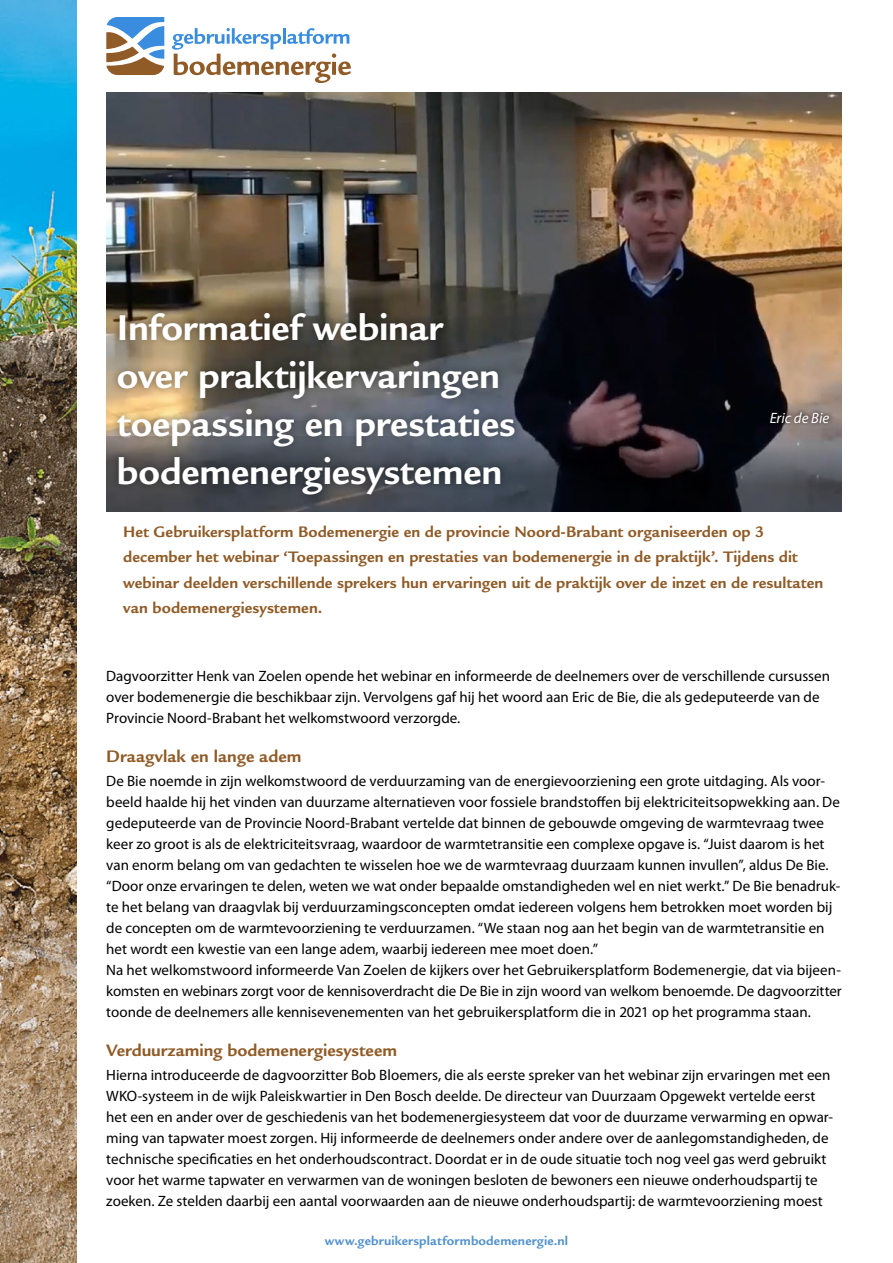
<style>
.page{position:relative;width:893px;height:1263px;background:#fff}
.page>*{position:absolute;margin:0;border:0;box-sizing:border-box;transform-origin:0 0}
.t1{font:700 39px/48px "Legacy Sans Std";letter-spacing:-.005em;color:#fff}
.t2{font:700 18px "Legacy Sans Std";color:#905b27}
.t3{font:700 16.5px/25.5px "Legacy Sans Std";letter-spacing:.005em;color:#905b27}
.t4{font:15px/21px "Myriad Pro";color:#000}
.t5{font:italic 15px "Myriad Pro";color:#fff}
.t6{font:700 13.5px "Legacy Sans Std";letter-spacing:.01em;color:#5392cd}
</style>
<div class="page">
<img style="left:0;top:0;width:77px;height:1263px">
<svg style="left:106px;top:17px;width:59px;height:58px"></svg>
<svg style="left:172px;top:28px;width:179px;height:55px"></svg>
<img style="left:106px;top:92px;width:736px;height:344px">
<svg style="left:106px;top:436px;width:736px;height:75px;background:#303036"></svg>
<div style="left:110px;top:305px;width:412px;height:197px;background:#000;opacity:.43"></div>
<div style="left:766px;top:408px;width:67px;height:19px;background:#000;opacity:.75"></div>
<h1 class="t1" style="left:117px;top:303px;width:400px">Informatief webinar over praktijkervaringen toepassing en prestaties bodemenergiesystemen</h1>
<p class="t5" style="left:770px;top:410px;width:61px">Eric de Bie</p>
<p class="t3" style="left:123px;top:519px;width:701px">Het Gebruikersplatform Bodemenergie en de provincie Noord-Brabant organiseerden op 3 december het webinar ‘Toepassingen en prestaties van bodemenergie in de praktijk’. Tijdens dit webinar deelden verschillende sprekers hun ervaringen uit de praktijk over de inzet en de resultaten van bodemenergiesystemen.</p>
<p class="t4" style="left:106px;top:666px;width:725px">Dagvoorzitter Henk van Zoelen opende het webinar en informeerde de deelnemers over de verschillende cursussen over bodemenergie die beschikbaar zijn. Vervolgens gaf hij het woord aan Eric de Bie, die als gedeputeerde van de<br>Provincie Noord-Brabant het welkomstwoord verzorgde.</p>
<p class="t2" style="left:106px;top:746px;width:197px">Draagvlak en lange adem</p>
<p class="t4" style="left:106px;top:771px;width:737px">De Bie noemde in zijn welkomstwoord de verduurzaming van de energievoorziening een grote uitdaging. Als voor&shy;beeld haalde hij het vinden van duurzame alternatieven voor fossiele brandstoffen bij elektriciteitsopwekking aan. De gedeputeerde van de Provincie Noord-Brabant vertelde dat binnen de gebouwde omgeving de warmtevraag twee keer zo groot is als de elektriciteitsvraag, waardoor de warmtetransitie een complexe opgave is. “Juist daarom is het van enorm belang om van gedachten te wisselen hoe we de warmtevraag duurzaam kunnen invullen”, aldus De Bie. “Door onze ervaringen te delen, weten we wat onder bepaalde omstandigheden wel en niet werkt.” De Bie benadruk&shy;te het belang van draagvlak bij verduurzamingsconcepten omdat iedereen volgens hem betrokken moet worden bij de concepten om de warmtevoorziening te verduurzamen. “We staan nog aan het begin van de warmtetransitie en het wordt een kwestie van een lange adem, waarbij iedereen mee moet doen.”<br>Na het welkomstwoord informeerde Van Zoelen de kijkers over het Gebruikersplatform Bodemenergie, dat via bijeen&shy;komsten en webinars zorgt voor de kennisoverdracht die De Bie in zijn woord van welkom benoemde. De dagvoorzitter toonde de deelnemers alle kennisevenementen van het gebruikersplatform die in 2021 op het programma staan.</p>
<p class="t2" style="left:106px;top:1040px;width:292px">Verduurzaming bodemenergiesysteem</p>
<p class="t4" style="left:106px;top:1065px;width:728px">Hierna introduceerde de dagvoorzitter Bob Bloemers, die als eerste spreker van het webinar zijn ervaringen met een WKO-systeem in de wijk Paleiskwartier in Den Bosch deelde. De directeur van Duurzaam Opgewekt vertelde eerst het een en ander over de geschiedenis van het bodemenergiesysteem dat voor de duurzame verwarming en opwar&shy;ming van tapwater moest zorgen. Hij informeerde de deelnemers onder andere over de aanlegomstandigheden, de technische specificaties en het onderhoudscontract. Doordat er in de oude situatie toch nog veel gas werd gebruikt voor het warme tapwater en verwarmen van de woningen besloten de bewoners een nieuwe onderhoudspartij te zoeken. Ze stelden daarbij een aantal voorwaarden aan de nieuwe onderhoudspartij: de warmtevoorziening moest</p>
<p class="t6" style="left:325px;top:1233px;width:245px">www.gebruikersplatformbodemenergie.nl</p>
</div>
